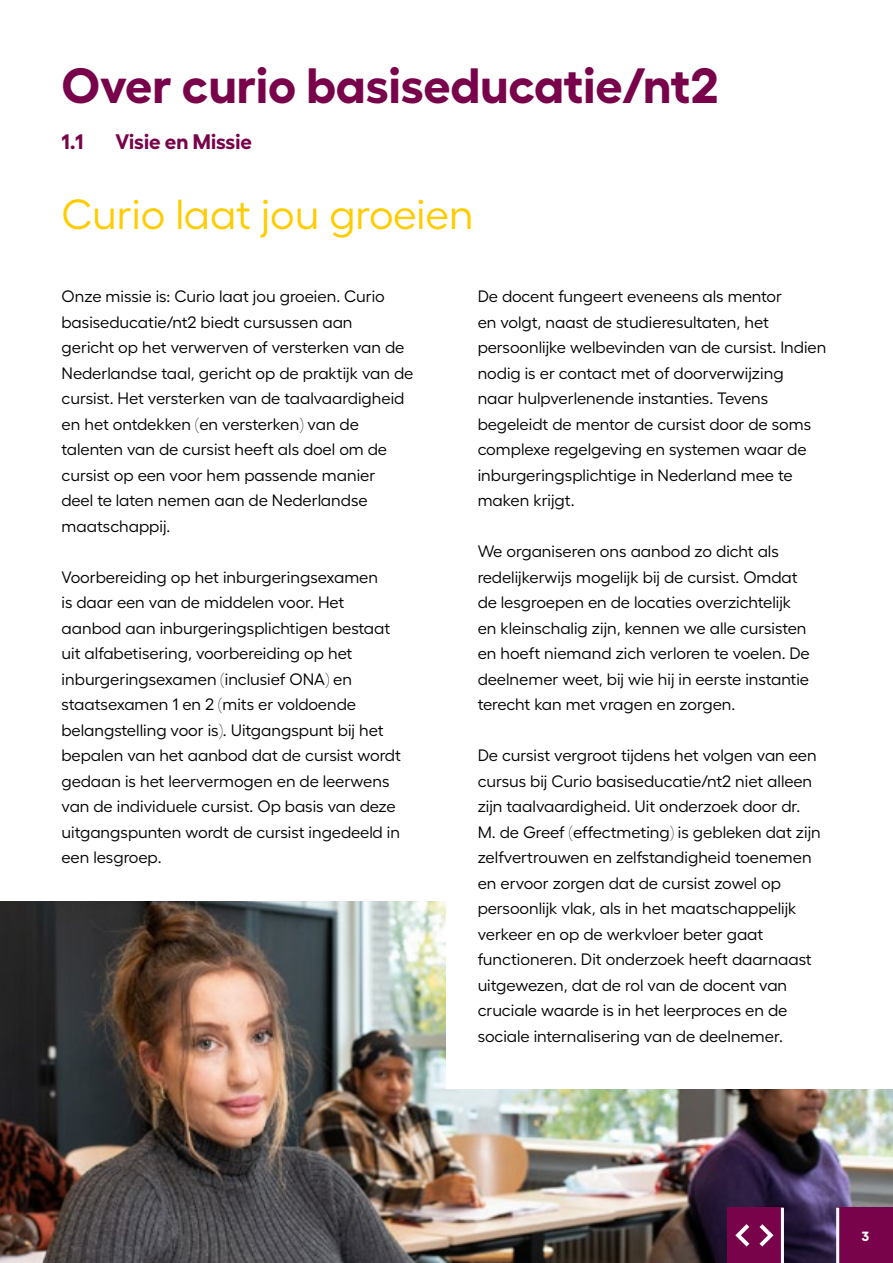
<style>
.page{position:relative;width:893px;height:1263px;background:#fff}
.page>*{position:absolute;margin:0;border:0;box-sizing:border-box;transform-origin:0 0}
.t1{font:700 49.5px "Fellix";color:#78034b}
.t2{font:42px "Fellix";color:#fc0}
.t3{font:700 21px "Fellix";color:#78034b}
.t4{font:16.5px/25.5px "Fellix";color:#000}
.t5{font:700 13.35px "Fellix";color:#fff}
</style>
<div class="page">
<img style="left:0;top:901px;width:893px;height:362px">
<div style="left:446px;top:808px;width:447px;height:281px;background:#fff"></div>
<div style="left:838px;top:1208px;width:55px;height:55px;background:#78034b"></div>
<div style="left:727px;top:1208px;width:55px;height:55px;background:#78034b"></div>
<hr style="left:836px;top:1208px;width:3px;height:55px;background:#fff">
<hr style="left:781px;top:1208px;width:3px;height:55px;background:#fff">
<svg style="left:759px;top:1224px;width:14px;height:22px"></svg>
<svg style="left:735px;top:1224px;width:14px;height:22px"></svg>
<h1 class="t1" style="left:62px;top:46px;width:659px">Over curio basiseducatie/nt2</h1>
<p class="t3" style="left:62px;top:125px;width:23px">1.1</p>
<p class="t3" style="left:116px;top:125px;width:138px">Visie en Missie</p>
<h2 class="t2" style="left:62px;top:182px;width:414px">Curio laat jou groeien</h2>
<p class="t4" style="left:62px;top:282px;width:353px">Onze missie is: Curio laat jou groeien. Curio basiseducatie/nt2 biedt cursussen aan<br>gericht op het verwerven of versterken van de Nederlandse taal, gericht op de praktijk van de cursist. Het versterken van de taalvaardigheid en het ontdekken (en versterken) van de talenten van de cursist heeft als doel om de cursist op een voor hem passende manier<br>deel te laten nemen aan de Nederlandse maatschappij.</p>
<p class="t4" style="left:62px;top:562px;width:341px">Voorbereiding op het inburgeringsexamen<br>is daar een van de middelen voor. Het aanbod aan inburgeringsplichtigen bestaat uit alfabetisering, voorbereiding op het inburgeringsexamen (inclusief ONA) en staatsexamen 1 en 2 (mits er voldoende belangstelling voor is). Uitgangspunt bij het bepalen van het aanbod dat de cursist wordt gedaan is het leervermogen en de leerwens van de individuele cursist. Op basis van deze uitgangspunten wordt de cursist ingedeeld in een lesgroep.</p>
<p class="t4" style="left:478px;top:282px;width:350px">De docent fungeert eveneens als mentor<br>en volgt, naast de studieresultaten, het persoonlijke welbevinden van de cursist. Indien nodig is er contact met of doorverwijzing<br>naar hulpverlenende instanties. Tevens begeleidt de mentor de cursist door de soms complexe regelgeving en systemen waar de inburgeringsplichtige in Nederland mee te maken krijgt.</p>
<p class="t4" style="left:478px;top:537px;width:334px">We organiseren ons aanbod zo dicht als redelijkerwijs mogelijk bij de cursist. Omdat de lesgroepen en de locaties overzichtelijk en kleinschalig zijn, kennen we alle cursisten en hoeft niemand zich verloren te voelen. De deelnemer weet, bij wie hij in eerste instantie terecht kan met vragen en zorgen.</p>
<p class="t4" style="left:478px;top:741px;width:345px">De cursist vergroot tijdens het volgen van een cursus bij Curio basiseducatie/nt2 niet alleen zijn taalvaardigheid. Uit onderzoek door dr.<br>M. de Greef (effectmeting) is gebleken dat zijn zelfvertrouwen en zelfstandigheid toenemen en ervoor zorgen dat de cursist zowel op persoonlijk vlak, als in het maatschappelijk verkeer en op de werkvloer beter gaat functioneren. Dit onderzoek heeft daarnaast uitgewezen, dat de rol van de docent van cruciale waarde is in het leerproces en de sociale internalisering van de deelnemer.</p>
<p class="t5" style="left:862px;top:1225px;width:9px">3</p>
</div>
